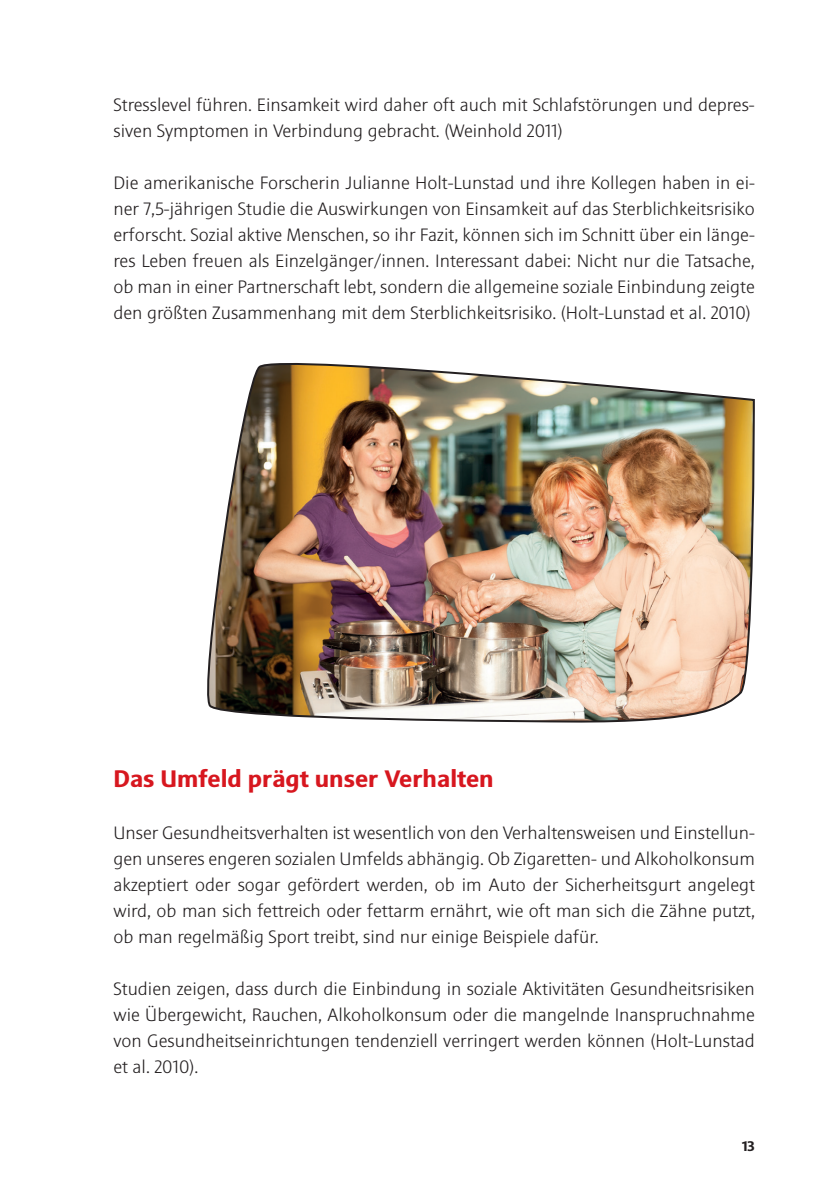
<style>
.page{position:relative;width:840px;height:1191px;background:#fff}
.page>*{position:absolute;margin:0;border:0;box-sizing:border-box;transform-origin:0 0}
.t1{font:700 24px "Sinova Pro";color:#d7171f}
.t2{font:300 18px/26px "Sinova Pro";color:#231f20;text-align:justify}
.t3{font:700 14px "Sinova Pro";color:#231f20}
</style>
<div class="page">
<img style="left:207px;top:363px;width:548px;height:360px">
<p class="t2" style="left:113px;top:92px;width:642px">Stresslevel führen. Einsamkeit wird daher oft auch mit Schlafstörungen und depres&shy;siven Symptomen in Verbindung gebracht. (Weinhold 2011)</p>
<p class="t2" style="left:113px;top:170px;width:642px">Die amerikanische Forscherin Julianne Holt-Lunstad und ihre Kollegen haben in ei&shy;ner 7,5-jährigen Studie die Auswirkungen von Einsamkeit auf das Sterblichkeitsrisiko erforscht. Sozial aktive Menschen, so ihr Fazit, können sich im Schnitt über ein länge&shy;res Leben freuen als Einzelgänger/innen. Interessant dabei: Nicht nur die Tatsache, ob man in einer Partnerschaft lebt, sondern die allgemeine soziale Einbindung zeigte den größten Zusammenhang mit dem Sterblichkeitsrisiko. (Holt-Lunstad et al. 2010)</p>
<h1 class="t1" style="left:113px;top:765px;width:381px">Das Umfeld prägt unser Verhalten</h1>
<p class="t2" style="left:113px;top:820px;width:642px">Unser Gesundheitsverhalten ist wesentlich von den Verhaltensweisen und Einstellun&shy;gen unseres engeren sozialen Umfelds abhängig. Ob Zigaretten- und Alkoholkonsum akzeptiert oder sogar gefördert werden, ob im Auto der Sicherheitsgurt angelegt wird, ob man sich fettreich oder fettarm ernährt, wie oft man sich die Zähne putzt, ob man regelmäßig Sport treibt, sind nur einige Beispiele dafür.</p>
<p class="t2" style="left:113px;top:976px;width:642px">Studien zeigen, dass durch die Einbindung in soziale Aktivitäten Gesundheitsrisiken wie Übergewicht, Rauchen, Alkoholkonsum oder die mangelnde Inanspruchnahme von Gesundheitseinrichtungen tendenziell verringert werden können (Holt-Lunstad et al. 2010).</p>
<p class="t3" style="left:741px;top:1138px;width:14px">13</p>
</div>
